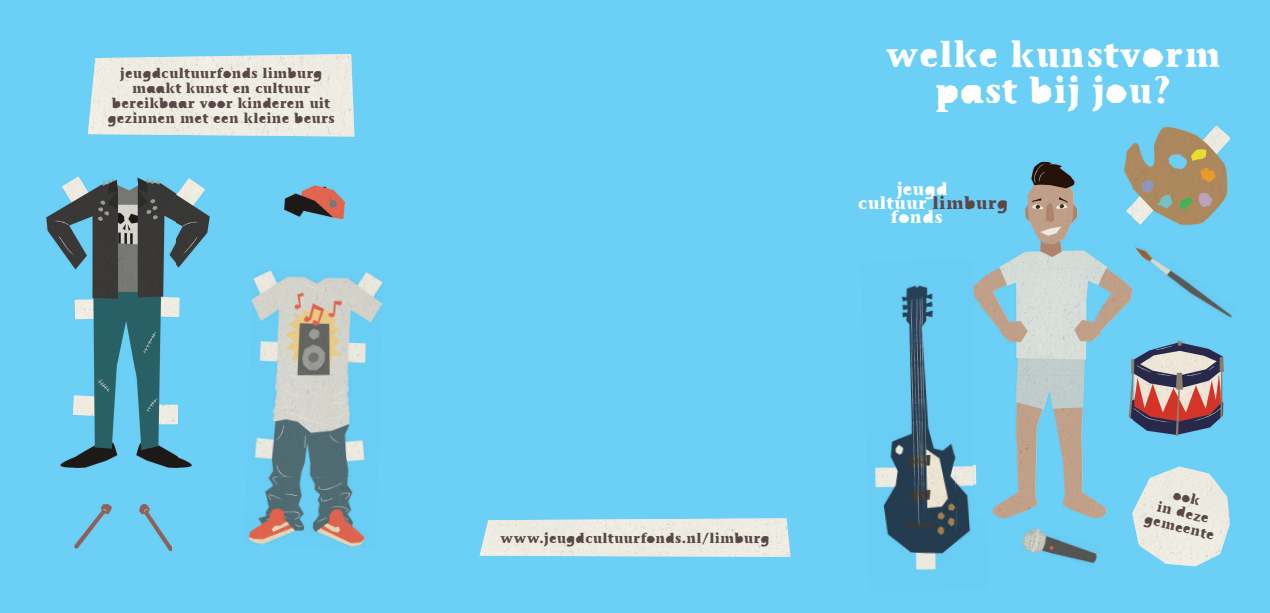
<style>
.page{position:relative;width:1270px;height:613px;background:#fff}
.page>*{position:absolute;margin:0;border:0;box-sizing:border-box;transform-origin:0 0}
.t1{font:36px/36px "Jeugdcultuurfonds Cutout";color:#fff;text-align:center}
.t2{font:17.4px "Jeugdcultuurfonds Cutout";color:#fff}
.t3{font:14px/15px "Jeugdcultuurfonds Cutout";color:#594749;text-align:center}
.s1{color:#594749}
</style>
<div class="page">
<div style="left:0;top:0;width:1270px;height:612px;background:#6bcff6"></div>
<img style="left:252px;top:270px;width:131px;height:102px">
<img style="left:254px;top:372px;width:111px;height:103px">
<img style="left:248px;top:475px;width:117px;height:72px">
<img style="left:46px;top:176px;width:163px;height:291px">
<img style="left:74px;top:504px;width:98px;height:46px">
<img style="left:88px;top:54px;width:266px;height:82px">
<img style="left:480px;top:518px;width:310px;height:38px">
<img style="left:284px;top:185px;width:61px;height:34px">
<img style="left:999px;top:162px;width:101px;height:106px">
<img style="left:1100px;top:262px;width:32px;height:255px">
<img style="left:988px;top:268px;width:113px;height:107px">
<img style="left:1016px;top:375px;width:85px;height:107px">
<img style="left:992px;top:482px;width:109px;height:36px">
<img style="left:1128px;top:338px;width:96px;height:97px">
<img style="left:1125px;top:126px;width:105px;height:99px">
<img style="left:1123px;top:162px;width:9px;height:63px">
<img style="left:1132px;top:466px;width:98px;height:100px">
<img style="left:875px;top:427px;width:75px;height:143px">
<img style="left:901px;top:285px;width:32px;height:142px">
<img style="left:950px;top:274px;width:38px;height:273px">
<img style="left:973px;top:274px;width:13px;height:244px">
<img style="left:1022px;top:528px;width:75px;height:35px">
<img style="left:1135px;top:247px;width:97px;height:71px">
<p class="t3" style="left:107px;top:65px;width:229px">Jeugdcultuurfonds limburg maakt kunst en cultuur bereikbaar voor kinderen uit gezinnen met een kleine beurs</p>
<h1 class="t1" style="left:885px;top:36px;width:338px">welke kunstvorm past bij jou?</h1>
<p class="t2" style="left:896px;top:178px;width:53px">jeugd</p>
<p class="t2" style="left:858px;top:192px;width:152px">cultuur <span class="s1">limburg</span></p>
<p class="t2" style="left:891px;top:206px;width:53px">fonds</p>
<p class="t3" style="left:500px;top:529px;width:271px">www.jeugdcultuurfonds.nl/limburg</p>
<p class="t3" style="left:1154px;top:481px;width:74px;rotate:14deg">ook<br>in deze gemeente</p>
</div>
